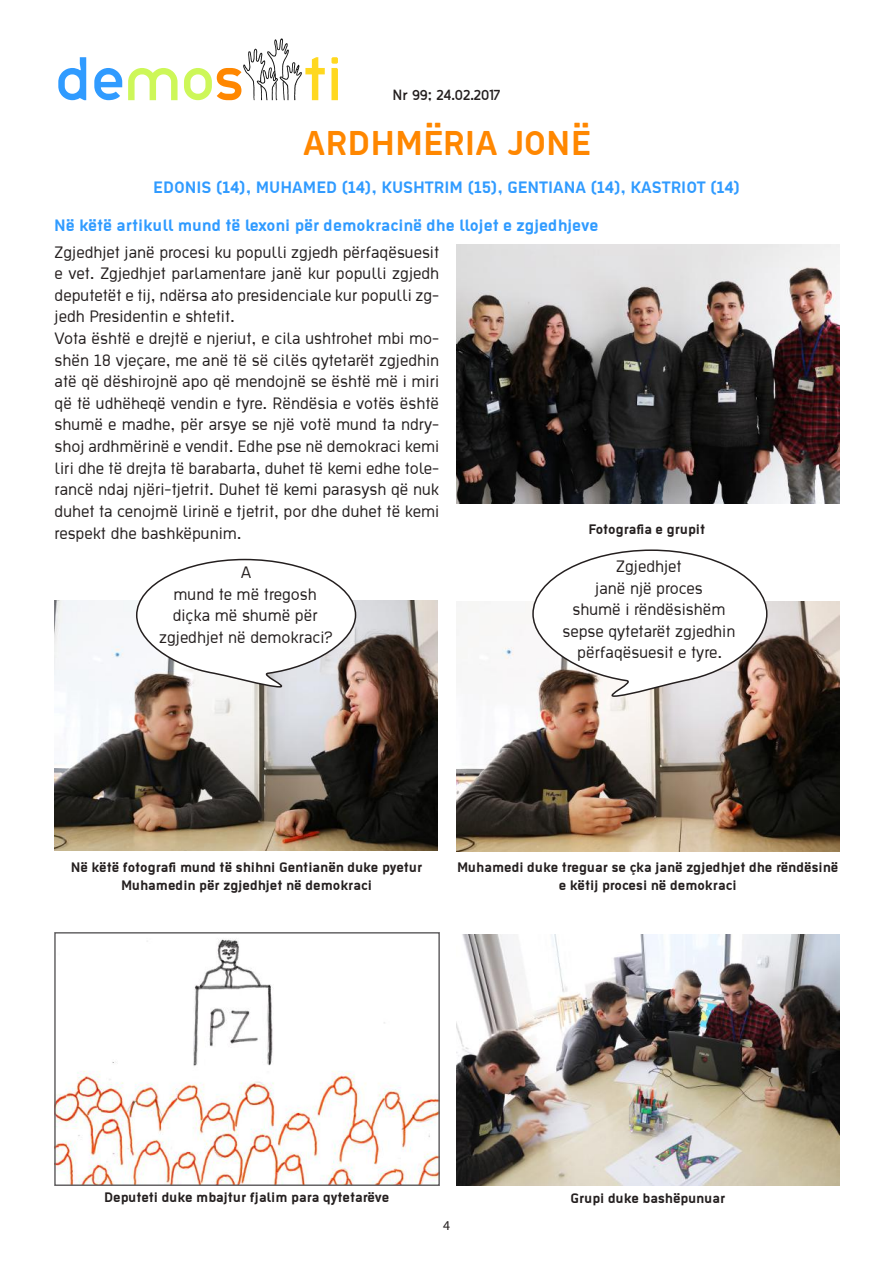
<style>
.page{position:relative;width:893px;height:1263px;background:#fff}
.page>*{position:absolute;margin:0;border:0;box-sizing:border-box;transform-origin:0 0}
.t1{font:700 37.5px "Ekstropia";color:#ff8700}
.t2{font:18px/21.6px "Ekstropia";color:#241f1f;text-align:center}
.t3{font:700 18px "Ekstropia";color:#309bff}
.t4{font:700 15px/18px "Ekstropia";color:#241f1f;text-align:center}
.t5{font:13.5px "Thelbi Kujtesa";color:#241f1f}
.t6{font:13.5px "Myriad Pro";color:#241f1f}
</style>
<div class="page">
<svg style="left:58px;top:57px;width:28px;height:43px"></svg>
<svg style="left:94px;top:68px;width:28px;height:32px"></svg>
<svg style="left:128px;top:68px;width:50px;height:32px"></svg>
<svg style="left:331px;top:57px;width:7px;height:43px"></svg>
<svg style="left:184px;top:38px;width:141px;height:62px"></svg>
<img style="left:57px;top:939px;width:380px;height:244px">
<div style="left:54px;top:932px;width:386px;height:254px;border:2px solid #656365"></div>
<img style="left:456px;top:935px;width:383px;height:250px">
<img style="left:55px;top:600px;width:382px;height:251px">
<img style="left:456px;top:601px;width:383px;height:251px">
<svg style="left:531px;top:549px;width:237px;height:149px"></svg>
<svg style="left:135px;top:558px;width:222px;height:130px"></svg>
<img style="left:456px;top:244px;width:383px;height:260px">
<p class="t5" style="left:392px;top:85px;width:110px">Nr 99; 24.02.2017</p>
<h1 class="t1" style="left:303px;top:120px;width:288px">ARDHMËRIA JONË</h1>
<p class="t3" style="left:153px;top:176px;width:588px">EDONIS (14), MUHAMED (14), KUSHTRIM (15), GENTIANA (14), KASTRIOT (14)</p>
<p class="t3" style="left:54px;top:215px;width:546px">Në këtë artikull mund të lexoni për demokracinë dhe llojet e zgjedhjeve</p>
<p class="t2" style="left:55px;top:240px;width:386px;text-align:left">Zgjedhjet janë procesi ku populli zgjedh përfaqësuesit e vet. Zgjedhjet parlamentare janë kur populli zgjedh deputetët e tij, ndërsa ato presidenciale kur populli zg&shy;jedh Presidentin e shtetit.<br>Vota është e drejtë e njeriut, e cila ushtrohet mbi mo&shy;shën 18 vjeçare, me anë të së cilës qytetarët zgjedhin atë që dëshirojnë apo që mendojnë se është më i miri që të udhëheqë vendin e tyre. Rëndësia e votës është shumë e madhe, për arsye se një votë mund ta ndry&shy;shoj ardhmërinë e vendit. Edhe pse në demokraci kemi liri dhe të drejta të barabarta, duhet të kemi edhe tole&shy;rancë ndaj njëri-tjetrit. Duhet të kemi parasysh që nuk duhet ta cenojmë lirinë e tjetrit, por dhe duhet të kemi respekt dhe bashkëpunim.</p>
<p class="t2" style="left:159px;top:561px;width:175px">A<br>mund te më tregosh diçka më shumë për zgjedhjet në demokraci?</p>
<p class="t4" style="left:588px;top:519px;width:118px">Fotografia e grupit</p>
<p class="t2" style="left:563px;top:555px;width:174px">Zgjedhjet<br>janë një proces<br>shumë i rëndësishëm sepse qytetarët zgjedhin përfaqësuesit e tyre.</p>
<p class="t4" style="left:71px;top:857px;width:353px">Në këtë fotografi mund të shihni Gentianën duke pyetur<br>Muhamedin për zgjedhjet në demokraci</p>
<p class="t4" style="left:457px;top:857px;width:383px">Muhamedi duke treguar se çka janë zgjedhjet dhe rëndësinë e këtij procesi në demokraci</p>
<p class="t4" style="left:104px;top:1188px;width:287px">Deputeti duke mbajtur fjalim para qytetarëve</p>
<p class="t6" style="left:443px;top:1217px;width:8px">4</p>
<p class="t4" style="left:571px;top:1188px;width:156px">Grupi duke bashëpunuar</p>
</div>
